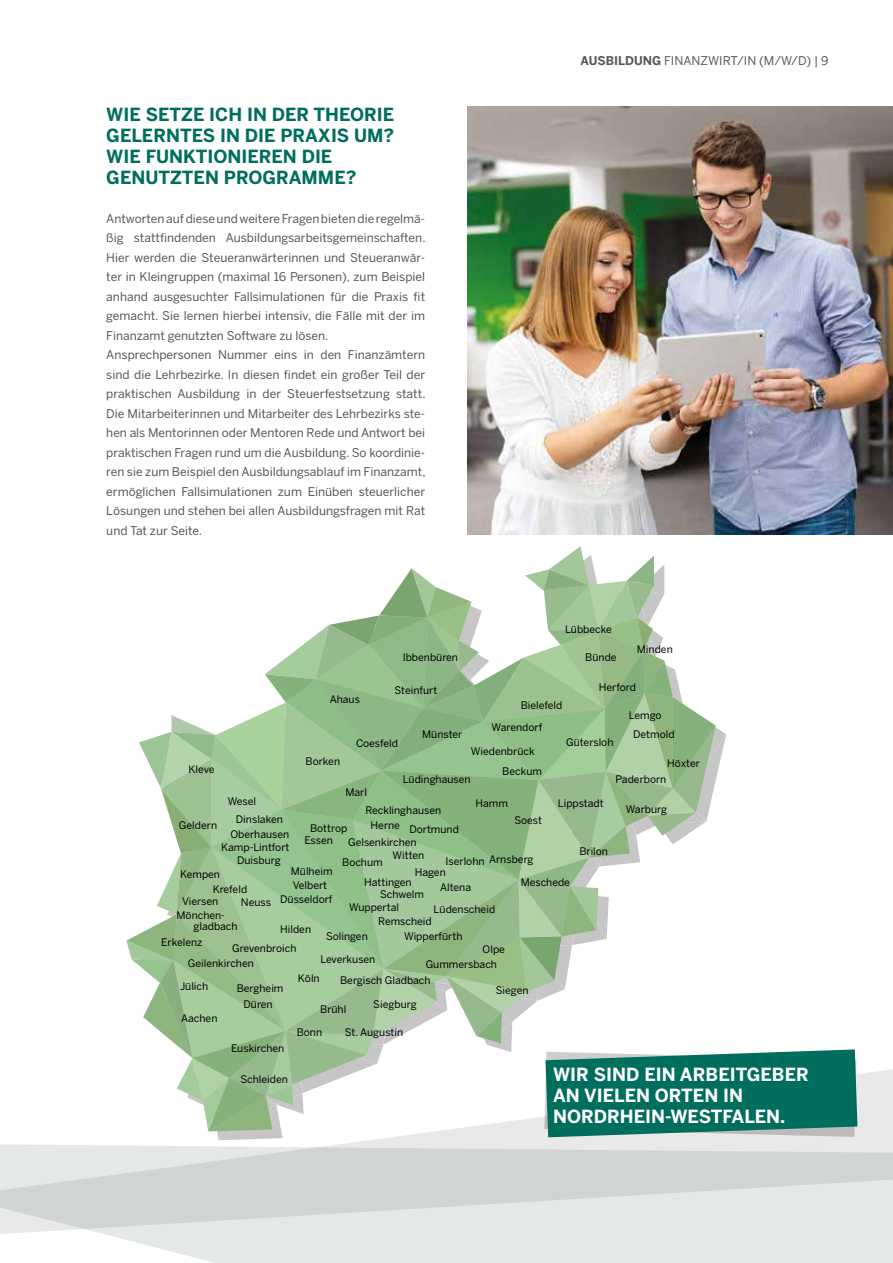
<style>
.page{position:relative;width:893px;height:1263px;background:#fff}
.page>*{position:absolute;margin:0;border:0;box-sizing:border-box;transform-origin:0 0}
.t1{font:700 18px/21px "Benton Sans";color:#006e5d}
.t2{font:700 18px/21px "Benton Sans";color:#fff}
.t3{font:12px/19.5px "Benton Sans";color:#575756}
.t4{font:10.35px/12.9px "Benton Sans";color:#000}
.s1{font-weight:700}
</style>
<div class="page">
<svg style="left:105px;top:1234px;width:788px;height:29px;background:#e5eae8"></svg>
<svg style="left:0;top:1069px;width:893px;height:165px;background:#dee2e0"></svg>
<img style="left:468px;top:106px;width:425px;height:428px">
<svg style="left:126px;top:546px;width:731px;height:594px"></svg>
<h1 class="t1" style="left:106px;top:103px;width:289px">WIE SETZE ICH IN DER THEORIE<br>GELERNTES IN DIE PRAXIS UM?<br>WIE FUNKTIONIEREN DIE<br>GENUTZTEN PROGRAMME?</h1>
<p class="t3" style="left:106px;top:208px;width:321px">Antworten auf diese und weitere Fragen bieten die regelmä&shy;ßig stattfindenden Ausbildungsarbeitsgemeinschaften.<br>Hier werden die Steueranwärterinnen und Steueranwär&shy;ter in Kleingruppen (maximal 16 Personen), zum Beispiel anhand ausgesuchter Fallsimulationen für die Praxis fit gemacht. Sie lernen hierbei intensiv, die Fälle mit der im Finanzamt genutzten Software zu lösen.<br>Ansprechpersonen Nummer eins in den Finanzämtern sind die Lehrbezirke. In diesen findet ein großer Teil der praktischen Ausbildung in der Steuerfestsetzung statt.<br>Die Mitarbeiterinnen und Mitarbeiter des Lehrbezirks ste&shy;hen als Mentorinnen oder Mentoren Rede und Antwort bei praktischen Fragen rund um die Ausbildung. So koordinie&shy;ren sie zum Beispiel den Ausbildungsablauf im Finanzamt, ermöglichen Fallsimulationen zum Einüben steuerlicher Lösungen und stehen bei allen Ausbildungsfragen mit Rat und Tat zur Seite.</p>
<p class="t3" style="left:581px;top:51px;width:249px"><span class="s1">AUSBILDUNG</span> FINANZWIRT/IN (M/W/D) | 9</p>
<p class="t4" style="left:565px;top:623px;width:48px">Lübbecke</p>
<p class="t4" style="left:585px;top:651px;width:33px">Bünde</p>
<p class="t4" style="left:637px;top:642px;width:37px">Minden</p>
<p class="t4" style="left:403px;top:651px;width:57px">Ibbenbüren</p>
<p class="t4" style="left:394px;top:684px;width:44px">Steinfurt</p>
<p class="t4" style="left:599px;top:680px;width:39px">Herford</p>
<p class="t4" style="left:633px;top:705px;width:43px;line-height:19.8px;text-indent:-4px">Lemgo<br>Detmold</p>
<p class="t4" style="left:616px;top:772px;width:52px">Paderborn</p>
<p class="t4" style="left:330px;top:693px;width:32px">Ahaus</p>
<p class="t4" style="left:521px;top:699px;width:43px">Bielefeld</p>
<p class="t4" style="left:492px;top:721px;width:52px">Warendorf</p>
<p class="t4" style="left:422px;top:728px;width:42px">Münster</p>
<p class="t4" style="left:403px;top:773px;width:69px">Lüdinghausen</p>
<p class="t4" style="left:365px;top:804px;width:77px">Recklinghausen</p>
<p class="t4" style="left:566px;top:736px;width:49px">Gütersloh</p>
<p class="t4" style="left:356px;top:736px;width:44px">Coesfeld</p>
<p class="t4" style="left:471px;top:744px;width:65px">Wiedenbrück</p>
<p class="t4" style="left:306px;top:755px;width:36px">Borken</p>
<p class="t4" style="left:667px;top:757px;width:34px">Höxter</p>
<p class="t4" style="left:189px;top:763px;width:28px">Kleve</p>
<p class="t4" style="left:502px;top:765px;width:41px">Beckum</p>
<p class="t4" style="left:345px;top:786px;width:23px">Marl</p>
<p class="t4" style="left:228px;top:794px;width:30px">Wesel</p>
<p class="t4" style="left:230px;top:828px;width:60px">Oberhausen</p>
<p class="t4" style="left:558px;top:796px;width:47px">Lippstadt</p>
<p class="t4" style="left:475px;top:797px;width:34px">Hamm</p>
<p class="t4" style="left:626px;top:803px;width:43px">Warburg</p>
<p class="t4" style="left:236px;top:812px;width:49px">Dinslaken</p>
<p class="t4" style="left:514px;top:813px;width:29px">Soest</p>
<p class="t4" style="left:179px;top:819px;width:40px">Geldern</p>
<p class="t4" style="left:348px;top:823px;width:112px;text-indent:23px">Herne Dortmund<br>Gelsenkirchen</p>
<p class="t4" style="left:342px;top:856px;width:42px">Bochum</p>
<p class="t4" style="left:304px;top:821px;width:44px;text-indent:6px">Bottrop<br>Essen</p>
<p class="t4" style="left:237px;top:841px;width:54px;text-indent:-16px">Kamp-Lintfort<br>Duisburg</p>
<p class="t4" style="left:579px;top:845px;width:30px">Brilon</p>
<p class="t4" style="left:393px;top:848px;width:33px">Witten</p>
<p class="t4" style="left:364px;top:875px;width:49px">Hattingen</p>
<p class="t4" style="left:440px;top:880px;width:33px">Altena</p>
<p class="t4" style="left:489px;top:852px;width:46px">Arnsberg</p>
<p class="t4" style="left:446px;top:855px;width:41px">Iserlohn</p>
<p class="t4" style="left:291px;top:864px;width:43px">Mülheim</p>
<p class="t4" style="left:293px;top:878px;width:36px">Velbert</p>
<p class="t4" style="left:280px;top:892px;width:54px">Düsseldorf</p>
<p class="t4" style="left:380px;top:860px;width:67px;line-height:22.4px;text-indent:35px">Hagen<br>Schwelm</p>
<p class="t4" style="left:349px;top:901px;width:51px">Wuppertal</p>
<p class="t4" style="left:326px;top:929px;width:43px">Solingen</p>
<p class="t4" style="left:320px;top:952px;width:56px">Leverkusen</p>
<p class="t4" style="left:213px;top:866px;width:36px;line-height:15.6px;text-indent:-33px">Kempen<br>Krefeld</p>
<p class="t4" style="left:182px;top:894px;width:38px">Viersen</p>
<p class="t4" style="left:241px;top:896px;width:32px">Neuss</p>
<p class="t4" style="left:521px;top:875px;width:51px">Meschede</p>
<p class="t4" style="left:434px;top:902px;width:63px">Lüdenscheid</p>
<p class="t4" style="left:426px;top:942px;width:81px;line-height:14.9px;text-indent:57px">Olpe<br>Gummersbach</p>
<p class="t4" style="left:194px;top:910px;width:46px;line-height:10.4px;text-indent:-17px">Mönchen&shy;gladbach</p>
<p class="t4" style="left:161px;top:936px;width:43px">Erkelenz</p>
<p class="t4" style="left:378px;top:915px;width:55px">Remscheid</p>
<p class="t4" style="left:232px;top:920px;width:81px;line-height:18.9px;text-indent:48px">Hilden<br>Grevenbroich</p>
<p class="t4" style="left:188px;top:956px;width:68px">Geilenkirchen</p>
<p class="t4" style="left:180px;top:980px;width:30px">Jülich</p>
<p class="t4" style="left:181px;top:1012px;width:38px">Aachen</p>
<p class="t4" style="left:404px;top:930px;width:60px">Wipperfürth</p>
<p class="t4" style="left:298px;top:972px;width:23px">Köln</p>
<p class="t4" style="left:340px;top:973px;width:92px">Bergisch Gladbach</p>
<p class="t4" style="left:373px;top:997px;width:45px">Siegburg</p>
<p class="t4" style="left:237px;top:980px;width:48px;line-height:16.2px;text-align:center">Bergheim<br>Düren</p>
<p class="t4" style="left:231px;top:1042px;width:55px">Euskirchen</p>
<p class="t4" style="left:240px;top:1073px;width:49px">Schleiden</p>
<p class="t4" style="left:496px;top:984px;width:34px">Siegen</p>
<p class="t4" style="left:320px;top:1002px;width:28px">Brühl</p>
<p class="t4" style="left:297px;top:1025px;width:27px">Bonn</p>
<p class="t4" style="left:345px;top:1025px;width:60px">St. Augustin</p>
<h1 class="t2" style="left:553px;top:1063px;width:257px">WIR SIND EIN ARBEITGEBER<br>AN VIELEN ORTEN IN<br>NORDRHEIN-WESTFALEN.</h1>
</div>
